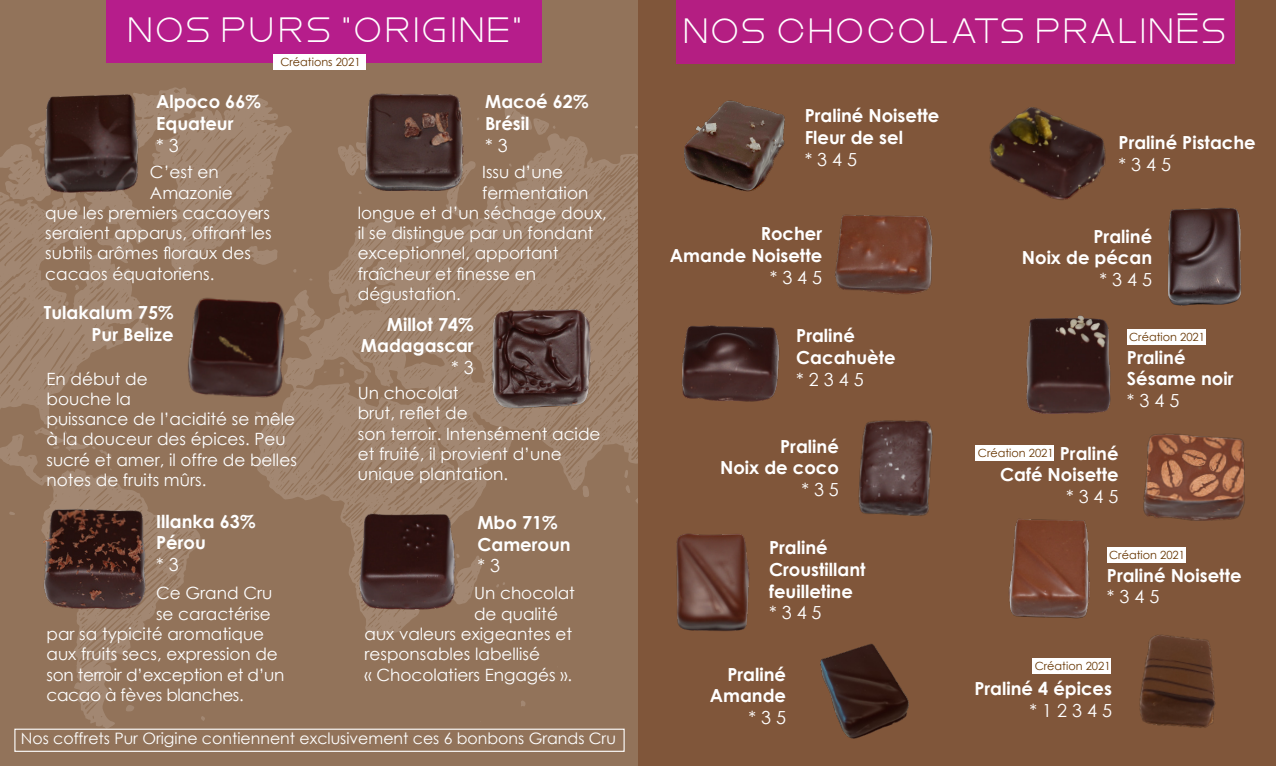
<style>
.page{position:relative;width:1276px;height:766px;background:#fff}
.page>*{position:absolute;margin:0;border:0;box-sizing:border-box;transform-origin:0 0}
.t1{font:36px "Cookie Cutter Culture";letter-spacing:.13em;color:#fff}
.t2{font:700 18px/21.6px "Century Gothic";color:#fff}
.t3{font:18px "Century Gothic";color:#fff}
.t4{font:16.88px/20.2px "Century Gothic";color:#fff}
.t5{font:16.88px "Century Gothic";letter-spacing:-.02em;color:#fff}
.t6{font:15.75px "Century Gothic";color:#fff}
.t7{font:11.25px "Century Gothic";color:#663500}
</style>
<div class="page">
<div style="left:0;top:0;width:638px;height:765px;background:#92735a"></div>
<svg style="left:256px;top:133px;width:382px;height:503px"></svg>
<svg style="left:0;top:329px;width:200px;height:399px"></svg>
<svg style="left:446px;top:190px;width:30px;height:26px"></svg>
<svg style="left:582px;top:485px;width:7px;height:12px"></svg>
<svg style="left:125px;top:704px;width:9px;height:7px"></svg>
<svg style="left:625px;top:485px;width:5px;height:8px"></svg>
<svg style="left:624px;top:469px;width:4px;height:9px"></svg>
<svg style="left:521px;top:700px;width:4px;height:6px"></svg>
<svg style="left:441px;top:225px;width:5px;height:6px"></svg>
<svg style="left:9px;top:511px;width:6px;height:4px"></svg>
<svg style="left:201px;top:716px;width:4px;height:4px"></svg>
<svg style="left:493px;top:470px;width:4px;height:5px"></svg>
<svg style="left:512px;top:186px;width:4px;height:5px"></svg>
<svg style="left:474px;top:553px;width:8px;height:51px"></svg>
<svg style="left:499px;top:105px;width:56px;height:30px"></svg>
<svg style="left:358px;top:191px;width:4px;height:3px"></svg>
<svg style="left:635px;top:126px;width:3px;height:20px"></svg>
<svg style="left:34px;top:417px;width:78px;height:42px"></svg>
<svg style="left:509px;top:163px;width:3px;height:4px"></svg>
<svg style="left:496px;top:582px;width:9px;height:5px"></svg>
<svg style="left:256px;top:411px;width:12px;height:3px"></svg>
<svg style="left:337px;top:139px;width:21px;height:37px"></svg>
<svg style="left:390px;top:389px;width:6px;height:3px"></svg>
<svg style="left:339px;top:362px;width:6px;height:15px"></svg>
<svg style="left:554px;top:261px;width:5px;height:4px"></svg>
<svg style="left:536px;top:280px;width:51px;height:22px"></svg>
<svg style="left:0;top:87px;width:321px;height:242px"></svg>
<div style="left:107px;top:0;width:435px;height:62px;background:#b61d8b"></div>
<div style="left:638px;top:0;width:638px;height:765px;background:#80563a"></div>
<div style="left:677px;top:0;width:557px;height:64px;background:#b41e82"></div>
<img style="left:684px;top:100px;width:101px;height:92px">
<img style="left:676px;top:533px;width:74px;height:98px">
<img style="left:682px;top:325px;width:98px;height:77px">
<img style="left:835px;top:214px;width:98px;height:80px">
<img style="left:858px;top:420px;width:75px;height:96px">
<img style="left:820px;top:643px;width:89px;height:96px">
<img style="left:1168px;top:207px;width:73px;height:99px">
<img style="left:1009px;top:519px;width:81px;height:100px">
<img style="left:989px;top:107px;width:117px;height:93px">
<img style="left:1143px;top:433px;width:102px;height:116px">
<hr style="left:1177px;top:13px;width:20px;height:2px;background:#fff">
<img style="left:1091px;top:634px;width:125px;height:94px">
<img style="left:32px;top:87px;width:118px;height:111px">
<img style="left:38px;top:493px;width:118px;height:124px">
<img style="left:358px;top:93px;width:124px;height:97px">
<img style="left:348px;top:507px;width:126px;height:110px">
<img style="left:485px;top:302px;width:109px;height:108px">
<img style="left:182px;top:285px;width:130px;height:119px">
<img style="left:1026px;top:315px;width:85px;height:99px">
<div style="left:975px;top:445px;width:79px;height:15px;background:#fff"></div>
<div style="left:1107px;top:547px;width:78px;height:15px;background:#fff"></div>
<div style="left:1032px;top:657px;width:79px;height:16px;background:#fff"></div>
<div style="left:273px;top:54px;width:93px;height:16px;background:#fff"></div>
<div style="left:1127px;top:329px;width:78px;height:16px;background:#fff"></div>
<div style="left:14px;top:728px;width:610px;height:23px;border:1px solid #fff"></div>
<p class="t1" style="left:130px;top:14px;width:393px">NOS PURS "ORIGINE"</p>
<p class="t7" style="left:280px;top:54px;width:82px">Créations 2021</p>
<p class="t2" style="left:156px;top:90px;width:106px">Alpoco 66%<br>Equateur</p>
<p class="t3" style="left:156px;top:132px;width:24px">* 3</p>
<p class="t4" style="left:150px;top:162px;width:70px">C’est en</p>
<p class="t4" style="left:150px;top:182px;width:84px">Amazonie</p>
<p class="t4" style="left:45px;top:202px;width:226px">que les premiers cacaoyers</p>
<p class="t4" style="left:45px;top:222px;width:228px">seraient apparus, offrant les</p>
<p class="t4" style="left:45px;top:243px;width:207px">subtils arômes floraux des</p>
<p class="t4" style="left:45px;top:263px;width:171px">cacaos équatoriens.</p>
<p class="t2" style="left:485px;top:90px;width:105px">Macoé 62%<br>Brésil</p>
<p class="t3" style="left:485px;top:132px;width:24px">* 3</p>
<p class="t4" style="left:482px;top:162px;width:82px">Issu d’une</p>
<p class="t4" style="left:482px;top:182px;width:108px">fermentation</p>
<p class="t4" style="left:358px;top:202px;width:250px">longue et d’un séchage doux,</p>
<p class="t4" style="left:358px;top:222px;width:237px">il se distingue par un fondant</p>
<p class="t4" style="left:358px;top:243px;width:202px">exceptionnel, apportant</p>
<p class="t4" style="left:358px;top:263px;width:180px">fraîcheur et finesse en</p>
<p class="t4" style="left:358px;top:283px;width:105px">dégustation.</p>
<p class="t2" style="left:44px;top:301px;width:131px">Tulakalum 75%</p>
<p class="t2" style="left:91px;top:322px;width:84px">Pur Belize</p>
<p class="t4" style="left:46px;top:368px;width:252px">En début de<br>bouche la<br>puissance de l’acidité se mêle à la douceur des épices. Peu sucré et amer, il offre de belles notes de fruits mûrs.</p>
<p class="t2" style="left:156px;top:509px;width:101px">Illanka 63%<br>Pérou</p>
<p class="t3" style="left:156px;top:551px;width:24px">* 3</p>
<p class="t4" style="left:156px;top:583px;width:118px">Ce Grand Cru</p>
<p class="t4" style="left:156px;top:603px;width:116px">se caractérise</p>
<p class="t4" style="left:46px;top:623px;width:219px">par sa typicité aromatique</p>
<p class="t4" style="left:46px;top:643px;width:233px">aux fruits secs, expression de</p>
<p class="t5" style="left:46px;top:662px;width:239px">son terroir d’exception et d’un</p>
<p class="t5" style="left:46px;top:682px;width:199px">cacao à fèves blanches.</p>
<p class="t2" style="left:361px;top:312px;width:114px;text-align:right">Millot 74%<br>Madagascar</p>
<p class="t3" style="left:451px;top:355px;width:24px">* 3</p>
<p class="t4" style="left:358px;top:382px;width:244px">Un chocolat<br>brut, reflet de<br>son terroir. Intensément acide et fruité, il provient d’une unique plantation.</p>
<p class="t2" style="left:477px;top:511px;width:95px">Mbo 71%<br>Cameroun</p>
<p class="t3" style="left:477px;top:553px;width:24px">* 3</p>
<p class="t4" style="left:474px;top:583px;width:102px">Un chocolat</p>
<p class="t4" style="left:474px;top:603px;width:85px">de qualité</p>
<p class="t4" style="left:364px;top:623px;width:209px">aux valeurs exigeantes et</p>
<p class="t4" style="left:364px;top:643px;width:177px">responsables labellisé</p>
<p class="t4" style="left:364px;top:664px;width:209px">« Chocolatiers Engagés ».</p>
<p class="t6" style="left:21px;top:727px;width:597px">Nos coffrets Pur Origine contiennent exclusivement ces 6 bonbons Grands Cru</p>
<p class="t1" style="left:685px;top:15px;width:542px">NOS CHOCOLATS PRALINES</p>
<p class="t2" style="left:804px;top:104px;width:136px">Praliné Noisette<br>Fleur de sel</p>
<p class="t3" style="left:804px;top:146px;width:54px">* 3 4 5</p>
<p class="t2" style="left:670px;top:222px;width:154px;text-align:right">Rocher<br>Amande Noisette</p>
<p class="t3" style="left:769px;top:264px;width:54px">* 3 4 5</p>
<p class="t2" style="left:796px;top:324px;width:60px">Praliné</p>
<p class="t2" style="left:796px;top:346px;width:101px">Cacahuète</p>
<p class="t3" style="left:796px;top:366px;width:69px">* 2 3 4 5</p>
<p class="t2" style="left:720px;top:434px;width:120px;text-align:right">Praliné<br>Noix de coco</p>
<p class="t3" style="left:801px;top:476px;width:39px">* 3 5</p>
<p class="t2" style="left:769px;top:536px;width:60px">Praliné</p>
<p class="t2" style="left:769px;top:557px;width:98px">Croustillant</p>
<p class="t2" style="left:769px;top:579px;width:85px">feuilletine</p>
<p class="t3" style="left:769px;top:600px;width:54px">* 3 4 5</p>
<p class="t2" style="left:727px;top:662px;width:60px">Praliné</p>
<p class="t2" style="left:710px;top:684px;width:78px">Amande</p>
<p class="t3" style="left:748px;top:704px;width:39px">* 3 5</p>
<p class="t2" style="left:1118px;top:131px;width:139px">Praliné Pistache</p>
<p class="t3" style="left:1118px;top:151px;width:54px">* 3 4 5</p>
<p class="t2" style="left:1093px;top:224px;width:60px">Praliné</p>
<p class="t2" style="left:1022px;top:246px;width:132px">Noix de pécan</p>
<p class="t3" style="left:1099px;top:266px;width:54px">* 3 4 5</p>
<p class="t7" style="left:1129px;top:329px;width:77px">Création 2021</p>
<p class="t2" style="left:1127px;top:345px;width:108px">Praliné<br>Sésame noir</p>
<p class="t3" style="left:1127px;top:387px;width:54px">* 3 4 5</p>
<p class="t2" style="left:1000px;top:441px;width:120px;text-align:right">Praliné<br>Café Noisette</p>
<p class="t3" style="left:1066px;top:483px;width:54px">* 3 4 5</p>
<p class="t7" style="left:978px;top:445px;width:77px">Création 2021</p>
<p class="t7" style="left:1109px;top:547px;width:77px">Création 2021</p>
<p class="t2" style="left:1107px;top:563px;width:136px">Praliné Noisette</p>
<p class="t3" style="left:1107px;top:584px;width:54px">* 3 4 5</p>
<p class="t7" style="left:1034px;top:657px;width:77px">Création 2021</p>
<p class="t2" style="left:974px;top:676px;width:139px">Praliné 4 épices</p>
<p class="t3" style="left:1029px;top:697px;width:84px">* 1 2 3 4 5</p>
</div>
